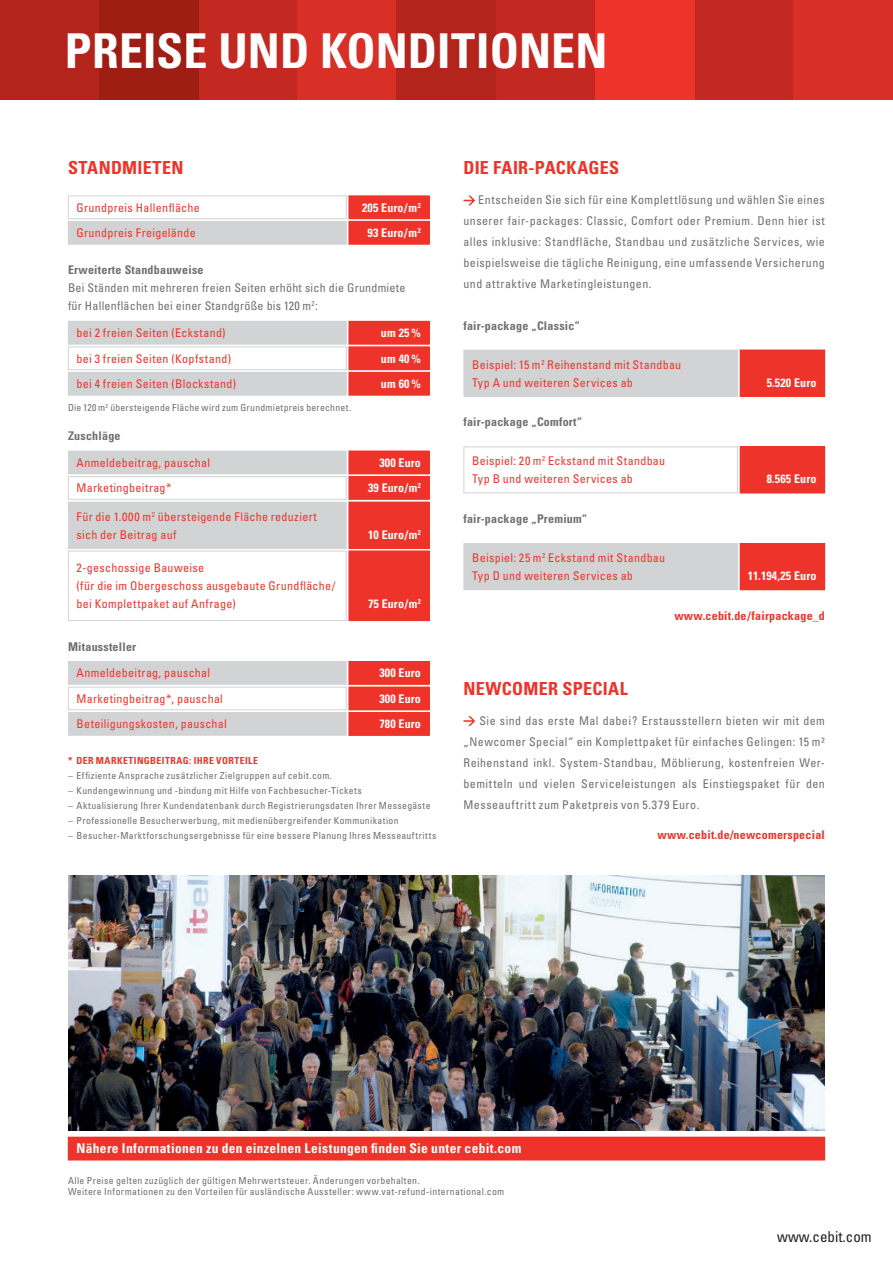
<style>
.page{position:relative;width:893px;height:1263px;background:#fff}
.page>*{position:absolute;margin:0;border:0;box-sizing:border-box;transform-origin:0 0}
.t1{font:700 condensed 48px "Univers LT Std";letter-spacing:.005em;color:#fff}
.t2{font:700 condensed 18px "Univers LT Std";letter-spacing:.015em;color:#ee342a}
.t3{font:condensed 15px "Univers LT Std";color:#231f20}
.t4{font:700 condensed 13.5px "Univers LT Std";letter-spacing:.025em;color:#fff}
.t5{font:condensed 12px/21px "Univers LT Std";letter-spacing:.02em;color:#6d6f71;text-align:justify}
.t6{font:condensed 12px/18px "Univers LT Std";letter-spacing:.025em;color:#ee342a}
.t7{font:700 condensed 12px/25.5px "Univers LT Std";letter-spacing:.01em;color:#fff;text-align:center}
.t8{font:700 condensed 12px "Univers LT Std";letter-spacing:.02em;color:#6d6f71}
.t9{font:700 condensed 12px "Univers LT Std";letter-spacing:.02em;color:#ee342a}
.t10{font:condensed 9.75px/11.2px "Univers LT Std";letter-spacing:.035em;color:#6d6f71}
.t11{font:700 condensed 9.75px "Univers LT Std";letter-spacing:.045em;color:#ee342a}
</style>
<div class="page">
<div style="left:198px;top:0;width:100px;height:99px;background:#c32920"></div>
<div style="left:298px;top:0;width:99px;height:99px;background:#d82f26"></div>
<div style="left:397px;top:0;width:99px;height:99px;background:#b3251c"></div>
<div style="left:0;top:0;width:99px;height:99px;background:#b3251c"></div>
<div style="left:99px;top:0;width:100px;height:99px;background:#9e1e14"></div>
<div style="left:694px;top:0;width:100px;height:99px;background:#c32920"></div>
<div style="left:794px;top:0;width:99px;height:99px;background:#d82f26"></div>
<div style="left:496px;top:0;width:99px;height:99px;background:#c32920"></div>
<div style="left:595px;top:0;width:99px;height:99px;background:#ee342a"></div>
<svg style="left:463px;top:196px;width:12px;height:9px"></svg>
<div style="left:68px;top:1137px;width:757px;height:23px;background:#ee342a"></div>
<img style="left:68px;top:875px;width:757px;height:255px">
<div style="left:68px;top:196px;width:279px;height:23px;border:1px solid #d1d3d4"></div>
<div style="left:349px;top:196px;width:80px;height:23px;background:#ee342a"></div>
<div style="left:349px;top:221px;width:80px;height:23px;background:#ee342a"></div>
<div style="left:68px;top:221px;width:278px;height:23px;background:#d1d3d4"></div>
<svg style="left:68px;top:450px;width:279px;height:50px"></svg>
<div style="left:68px;top:502px;width:278px;height:46px;background:#d1d3d4"></div>
<div style="left:68px;top:502px;width:279px;height:47px;border:1px solid #d1d3d4"></div>
<div style="left:68px;top:551px;width:279px;height:70px;border:1px solid #d1d3d4"></div>
<svg style="left:68px;top:321px;width:279px;height:49px"></svg>
<div style="left:68px;top:372px;width:278px;height:23px;background:#d1d3d4"></div>
<div style="left:349px;top:321px;width:80px;height:23px;background:#ee342a"></div>
<div style="left:349px;top:347px;width:80px;height:23px;background:#ee342a"></div>
<div style="left:349px;top:372px;width:80px;height:23px;background:#ee342a"></div>
<div style="left:349px;top:451px;width:80px;height:23px;background:#ee342a"></div>
<div style="left:349px;top:476px;width:80px;height:23px;background:#ee342a"></div>
<div style="left:349px;top:476px;width:80px;height:24px;border:1px solid #ee342a"></div>
<div style="left:349px;top:502px;width:80px;height:46px;background:#ee342a"></div>
<div style="left:349px;top:502px;width:80px;height:47px;border:1px solid #ee342a"></div>
<div style="left:349px;top:551px;width:80px;height:70px;background:#ee342a"></div>
<div style="left:68px;top:662px;width:278px;height:22px;background:#d1d3d4"></div>
<div style="left:68px;top:661px;width:279px;height:24px;border:1px solid #d1d3d4"></div>
<svg style="left:68px;top:686px;width:279px;height:50px"></svg>
<div style="left:349px;top:661px;width:80px;height:23px;background:#ee342a"></div>
<div style="left:349px;top:661px;width:80px;height:24px;border:1px solid #ee342a"></div>
<div style="left:349px;top:712px;width:80px;height:23px;background:#ee342a"></div>
<div style="left:349px;top:712px;width:80px;height:24px;border:1px solid #ee342a"></div>
<div style="left:349px;top:687px;width:80px;height:23px;background:#ee342a"></div>
<svg style="left:463px;top:349px;width:275px;height:145px"></svg>
<div style="left:464px;top:544px;width:273px;height:46px;background:#d1d3d4"></div>
<div style="left:463px;top:543px;width:275px;height:47px;border:1px solid #d1d3d4"></div>
<div style="left:740px;top:350px;width:85px;height:46px;background:#ee342a"></div>
<div style="left:740px;top:447px;width:85px;height:46px;background:#ee342a"></div>
<div style="left:740px;top:446px;width:85px;height:47px;border:1px solid #ee342a"></div>
<div style="left:740px;top:543px;width:85px;height:47px;background:#ee342a"></div>
<svg style="left:463px;top:716px;width:12px;height:10px"></svg>
<h1 class="t1" style="left:65px;top:30px;width:544px">PREISE UND KONDITIONEN</h1>
<h2 class="t2" style="left:68px;top:160px;width:117px">STANDMIETEN</h2>
<p class="t6" style="left:77px;top:195px;width:125px;line-height:25.5px">Grundpreis Hallenfläche<br>Grundpreis Freigelände</p>
<p class="t7" style="left:362px;top:195px;width:60px">205 Euro/m<sup>2<br></sup>93 Euro/m<sup>2</sup></p>
<p class="t8" style="left:68px;top:265px;width:137px">Erweiterte Standbauweise</p>
<p class="t5" style="left:68px;top:280px;width:339px;line-height:18px">Bei Ständen mit mehreren freien Seiten erhöht sich die Grundmiete für Hallenflächen bei einer Standgröße bis 120 m<sup>2</sup>:</p>
<p class="t7" style="left:381px;top:321px;width:41px;text-align:justify">um 25 % um 40 % um 60 %</p>
<p class="t6" style="left:77px;top:321px;width:161px;line-height:25.5px">bei 2 freien Seiten (Eckstand) bei 3 freien Seiten (Kopfstand) bei 4 freien Seiten (Blockstand)</p>
<p class="t10" style="left:68px;top:403px;width:285px">Die 120 m<sup>2</sup> übersteigende Fläche wird zum Grundmietpreis berechnet.</p>
<p class="t8" style="left:68px;top:431px;width:54px">Zuschläge</p>
<p class="t6" style="left:77px;top:451px;width:135px;line-height:25.5px">Anmeldebeitrag, pauschal<br>Marketingbeitrag*</p>
<p class="t6" style="left:77px;top:508px;width:242px">Für die 1.000 m<sup>2</sup> übersteigende Fläche reduziert sich der Beitrag auf</p>
<p class="t6" style="left:77px;top:560px;width:260px">2-geschossige Bauweise<br>(für die im Obergeschoss ausgebaute Grundfläche/ bei Komplettpaket auf Anfrage)</p>
<p class="t8" style="left:68px;top:641px;width:70px">Mitaussteller</p>
<p class="t6" style="left:77px;top:665px;width:135px">Anmeldebeitrag, pauschal</p>
<p class="t6" style="left:77px;top:690px;width:148px">Marketingbeitrag*, pauschal</p>
<p class="t6" style="left:77px;top:716px;width:152px">Beteiligungskosten, pauschal</p>
<p class="t7" style="left:368px;top:451px;width:54px;text-align:right">300 Euro<br>39 Euro/m<sup>2</sup></p>
<p class="t7" style="left:368px;top:522px;width:54px">10 Euro/m<sup>2</sup></p>
<p class="t7" style="left:368px;top:592px;width:54px">75 Euro/m<sup>2</sup></p>
<p class="t7" style="left:379px;top:661px;width:43px">300 Euro</p>
<p class="t7" style="left:379px;top:687px;width:43px">300 Euro</p>
<p class="t7" style="left:379px;top:712px;width:43px">780 Euro</p>
<p class="t11" style="left:68px;top:756px;width:191px">* DER MARKETINGBEITRAG: IHRE VORTEILE</p>
<p class="t10" style="left:68px;top:770px;width:266px">– Effiziente Ansprache zusätzlicher Zielgruppen auf cebit.com.</p>
<p class="t10" style="left:68px;top:785px;width:295px">– Kundengewinnung und -bindung mit Hilfe von Fachbesucher-Tickets</p>
<p class="t10" style="left:68px;top:800px;width:364px">– Aktualisierung Ihrer Kundendatenbank durch Registrierungsdaten Ihrer Messegäste</p>
<p class="t10" style="left:68px;top:815px;width:332px">– Professionelle Besucherwerbung, mit medienübergreifender Kommunikation</p>
<p class="t10" style="left:68px;top:830px;width:370px">– Besucher-Marktforschungsergebnisse für eine bessere Planung Ihres Messeauftritts</p>
<h2 class="t2" style="left:463px;top:160px;width:157px">DIE FAIR-PACKAGES</h2>
<p class="t5" style="left:463px;top:190px;width:363px;text-indent:15px">Entscheiden Sie sich für eine Komplettlösung und wählen Sie eines unserer fair-packages: Classic, Comfort oder Premium. Denn hier ist alles inklusive: Standfläche, Standbau und zusätzliche Services, wie beispielsweise die tägliche Reinigung, eine umfassende Versicherung und attraktive Marketingleistungen.</p>
<p class="t8" style="left:463px;top:320px;width:118px">fair-package „Classic“</p>
<p class="t6" style="left:472px;top:356px;width:211px">Beispiel: 15 m<sup>2</sup> Reihenstand mit Standbau<br>Typ A und weiteren Services ab</p>
<p class="t8" style="left:463px;top:417px;width:120px">fair-package „Comfort“</p>
<p class="t6" style="left:472px;top:453px;width:195px">Beispiel: 20 m<sup>2</sup> Eckstand mit Standbau<br>Typ B und weiteren Services ab</p>
<p class="t8" style="left:463px;top:514px;width:125px">fair-package „Premium“</p>
<p class="t6" style="left:472px;top:549px;width:195px">Beispiel: 25 m<sup>2</sup> Eckstand mit Standbau<br>Typ D und weiteren Services ab</p>
<p class="t7" style="left:767px;top:370px;width:51px">5.520 Euro</p>
<p class="t7" style="left:767px;top:467px;width:51px">8.565 Euro</p>
<p class="t7" style="left:748px;top:564px;width:70px">11.194,25 Euro</p>
<p class="t9" style="left:674px;top:610px;width:152px">www.cebit.de/fairpackage_d</p>
<h2 class="t2" style="left:463px;top:680px;width:166px">NEWCOMER SPECIAL</h2>
<p class="t5" style="left:463px;top:711px;width:363px;text-indent:16px">Sie sind das erste Mal dabei? Erstausstellern bieten wir mit dem „Newcomer Special“ ein Komplettpaket für einfaches Gelingen: 15 m²<br>Reihenstand inkl. System-Standbau, Möblierung, kostenfreien Wer&shy;bemitteln und vielen Serviceleistungen als Einstiegspaket für den Messeauftritt zum Paketpreis von 5.379 Euro.</p>
<p class="t9" style="left:657px;top:829px;width:169px">www.cebit.de/newcomerspecial</p>
<p class="t4" style="left:77px;top:1143px;width:446px">Nähere Informationen zu den einzelnen Leistungen finden Sie unter cebit.com</p>
<p class="t10" style="left:68px;top:1175px;width:438px">Alle Preise gelten zuzüglich der gültigen Mehrwertsteuer. Änderungen vorbehalten.<br>Weitere Informationen zu den Vorteilen für ausländische Aussteller: www.vat-refund-international.com</p>
<p class="t3" style="left:777px;top:1230px;width:96px">www.cebit.com</p>
</div>
